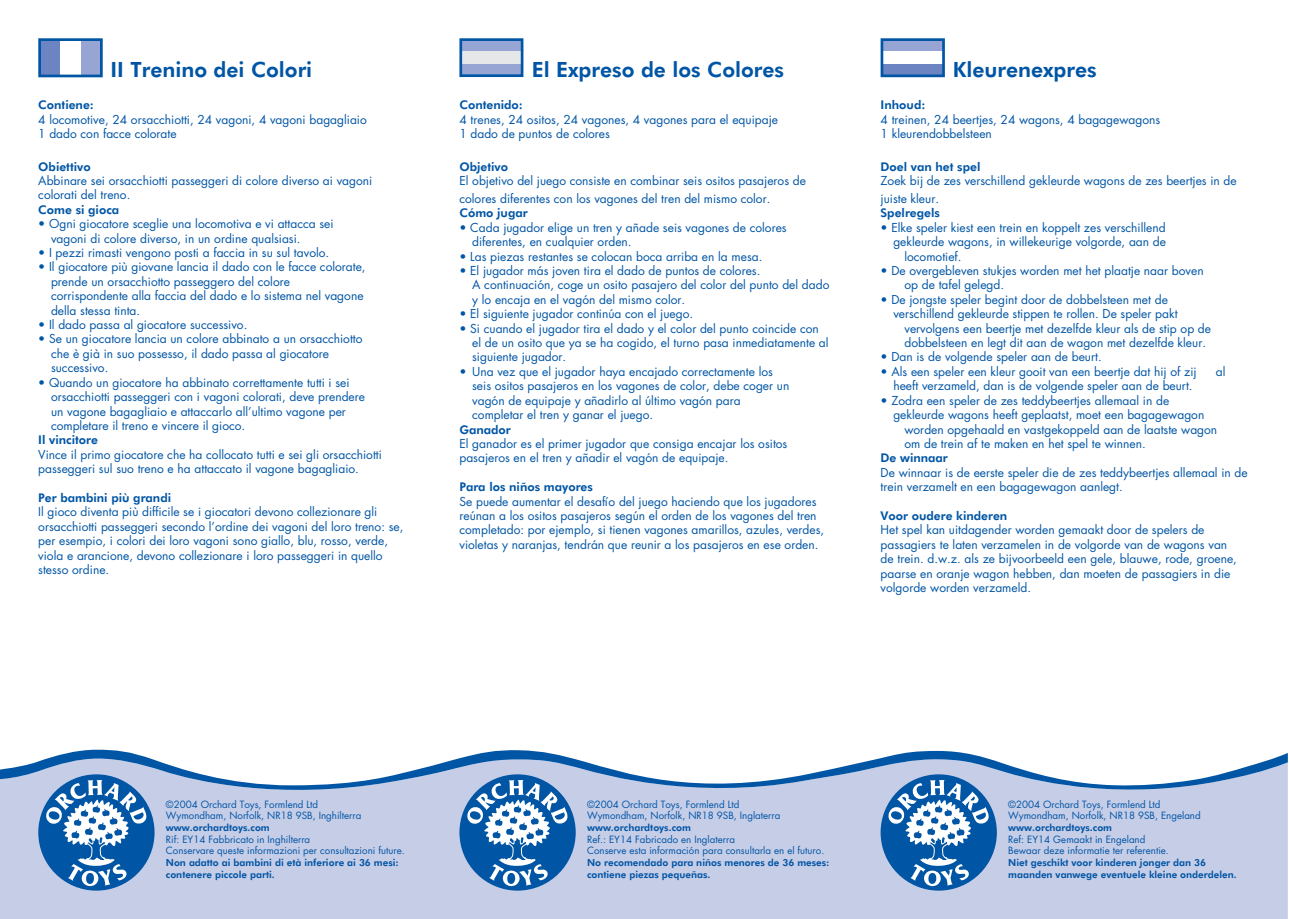
<style>
.page{position:relative;width:1289px;height:919px;background:#fff}
.page>*{position:absolute;margin:0;border:0;box-sizing:border-box;transform-origin:0 0}
.t1{font:21px "Futura Heavy OT";color:#0155a5}
.t2{font:12px/14.4px "Futura Book OT";color:#0155a5}
.t3{font:12px "Futura Heavy OT";color:#0155a5}
.t4{font:9.75px/11.7px "Futura Book OT";color:#0155a5}
.t5{font:9.75px/11.7px "Futura Heavy OT";color:#0155a5}
</style>
<div class="page">
<div style="left:0;top:800px;width:1287px;height:118px;background:#c6cde7"></div>
<svg style="left:0;top:749px;width:1287px;height:51px"></svg>
<div style="left:40px;top:39px;width:22px;height:37px;background:#6c84c1"></div>
<div style="left:79px;top:39px;width:23px;height:37px;background:#96a5d3"></div>
<div style="left:60px;top:39px;width:21px;height:37px;background:#fff"></div>
<div style="left:38px;top:38px;width:65px;height:39px;border:3px solid #0155a5"></div>
<div style="left:461px;top:39px;width:61px;height:13px;background:#96a5d3"></div>
<div style="left:461px;top:63px;width:61px;height:13px;background:#96a5d3"></div>
<div style="left:461px;top:52px;width:61px;height:12px;background:#e6e7e9"></div>
<div style="left:459px;top:38px;width:64px;height:39px;border:3px solid #0155a5"></div>
<div style="left:882px;top:39px;width:61px;height:13px;background:#96a5d3"></div>
<div style="left:882px;top:63px;width:61px;height:13px;background:#6c84c1"></div>
<div style="left:881px;top:52px;width:62px;height:12px;background:#fff"></div>
<div style="left:880px;top:38px;width:64px;height:39px;border:3px solid #0155a5"></div>
<div style="left:38px;top:774px;width:116px;height:116px;background:#0155a5;border-radius:50%"></div>
<svg style="left:46px;top:780px;width:101px;height:106px"></svg>
<div style="left:459px;top:774px;width:116px;height:116px;background:#0155a5;border-radius:50%"></div>
<svg style="left:467px;top:780px;width:101px;height:106px"></svg>
<div style="left:880px;top:774px;width:116px;height:116px;background:#0155a5;border-radius:50%"></div>
<svg style="left:888px;top:780px;width:101px;height:106px"></svg>
<h1 class="t1" style="left:111px;top:56px;width:203px">II Trenino dei Colori</h1>
<h1 class="t1" style="left:531px;top:56px;width:254px">El Expreso de los Colores</h1>
<h1 class="t1" style="left:952px;top:56px;width:145px">Kleurenexpres</h1>
<p class="t3" style="left:38px;top:98px;width:57px">Contiene:</p>
<p class="t2" style="left:38px;top:112px;width:330px">4 locomotive, 24 orsacchiotti, 24 vagoni, 4 vagoni bagagliaio<br>1 dado con facce colorate</p>
<p class="t3" style="left:38px;top:159px;width:54px">Obiettivo</p>
<p class="t2" style="left:38px;top:173px;width:335px">Abbinare sei orsacchiotti passeggeri di colore diverso ai vagoni colorati del treno.</p>
<p class="t3" style="left:38px;top:202px;width:82px">Come si gioca</p>
<p class="t2" style="left:51px;top:216px;width:284px;text-indent:-13px">• Ogni giocatore sceglie una locomotiva e vi attacca sei vagoni di colore diverso, in un ordine qualsiasi.</p>
<p class="t2" style="left:38px;top:245px;width:292px">• I pezzi rimasti vengono posti a faccia in su sul tavolo.</p>
<p class="t2" style="left:51px;top:259px;width:316px;text-indent:-13px">• Il giocatore più giovane lancia il dado con le facce colorate, prende un orsacchiotto passeggero del colore corrispondente alla faccia del dado e lo sistema nel vagone della stessa tinta.</p>
<p class="t2" style="left:38px;top:317px;width:211px">• Il dado passa al giocatore successivo.</p>
<p class="t2" style="left:51px;top:331px;width:313px;text-indent:-13px">• Se un giocatore lancia un colore abbinato a un orsacchiotto che è già in suo possesso, il dado passa al giocatore successivo.</p>
<p class="t2" style="left:51px;top:375px;width:315px;text-indent:-13px">• Quando un giocatore ha abbinato correttamente tutti i sei orsacchiotti passeggeri con i vagoni colorati, deve prendere un vagone bagagliaio e attaccarlo all’ultimo vagone per completare il treno e vincere il gioco.</p>
<p class="t3" style="left:38px;top:432px;width:61px">Il vincitore</p>
<p class="t2" style="left:38px;top:447px;width:345px">Vince il primo giocatore che ha collocato tutti e sei gli orsacchiotti passeggeri sul suo treno e ha attaccato il vagone bagagliaio.</p>
<p class="t3" style="left:38px;top:490px;width:134px">Per bambini più grandi</p>
<p class="t2" style="left:38px;top:504px;width:367px">Il gioco diventa più difficile se i giocatori devono collezionare gli orsacchiotti passeggeri secondo l’ordine dei vagoni del loro treno: se, per esempio, i colori dei loro vagoni sono giallo, blu, rosso, verde, viola e arancione, devono collezionare i loro passeggeri in quello stesso ordine.</p>
<p class="t3" style="left:459px;top:98px;width:65px">Contenido:</p>
<p class="t2" style="left:459px;top:112px;width:320px">4 trenes, 24 ositos, 24 vagones, 4 vagones para el equipaje<br>1 dado de puntos de colores</p>
<p class="t3" style="left:459px;top:159px;width:50px">Objetivo</p>
<p class="t2" style="left:459px;top:171px;width:348px;line-height:18px">El objetivo del juego consiste en combinar seis ositos pasajeros de colores diferentes con los vagones del tren del mismo color.</p>
<p class="t3" style="left:459px;top:206px;width:70px">Cómo jugar</p>
<p class="t2" style="left:472px;top:220px;width:316px;text-indent:-13px">• Cada jugador elige un tren y añade seis vagones de colores diferentes, en cualquier orden.</p>
<p class="t2" style="left:459px;top:249px;width:304px">• Las piezas restantes se colocan boca arriba en la mesa.</p>
<p class="t2" style="left:472px;top:263px;width:359px;text-indent:-13px">• El jugador más joven tira el dado de puntos de colores.<br>A continuación, coge un osito pasajero del color del punto del dado y lo encaja en el vagón del mismo color.</p>
<p class="t2" style="left:459px;top:306px;width:235px">• El siguiente jugador continúa con el juego.</p>
<p class="t2" style="left:472px;top:321px;width:358px;text-indent:-13px">• Si cuando el jugador tira el dado y el color del punto coincide con el de un osito que ya se ha cogido, el turno pasa inmediatamente al siguiente jugador.</p>
<p class="t2" style="left:472px;top:364px;width:319px;text-indent:-13px">• Una vez que el jugador haya encajado correctamente los seis ositos pasajeros en los vagones de color, debe coger un vagón de equipaje y añadirlo al último vagón para completar el tren y ganar el juego.</p>
<p class="t3" style="left:459px;top:422px;width:53px">Ganador</p>
<p class="t2" style="left:459px;top:436px;width:329px">El ganador es el primer jugador que consiga encajar los ositos pasajeros en el tren y añadir el vagón de equipaje.</p>
<p class="t3" style="left:459px;top:479px;width:135px">Para los niños mayores</p>
<p class="t2" style="left:459px;top:493px;width:366px">Se puede aumentar el desafío del juego haciendo que los jugadores reúnan a los ositos pasajeros según el orden de los vagones del tren completado: por ejemplo, si tienen vagones amarillos, azules, verdes, violetas y naranjas, tendrán que reunir a los pasajeros en ese orden.</p>
<p class="t3" style="left:880px;top:98px;width:46px">Inhoud:</p>
<p class="t2" style="left:880px;top:112px;width:281px">4 treinen, 24 beertjes, 24 wagons, 4 bagagewagons<br>1 kleurendobbelsteen</p>
<p class="t3" style="left:880px;top:159px;width:101px">Doel van het spel</p>
<p class="t2" style="left:880px;top:171px;width:358px;line-height:18px">Zoek bij de zes verschillend gekleurde wagons de zes beertjes in de juiste kleur.</p>
<p class="t3" style="left:880px;top:206px;width:61px">Spelregels</p>
<p class="t2" style="left:880px;top:220px;width:286px">• Elke speler kiest een trein en koppelt zes verschillend</p>
<p class="t2" style="left:893px;top:234px;width:274px">gekleurde wagons, in willekeurige volgorde, aan de</p>
<p class="t2" style="left:904px;top:249px;width:59px">locomotief.</p>
<p class="t2" style="left:904px;top:263px;width:301px;text-indent:-24px">• De overgebleven stukjes worden met het plaatje naar boven op de tafel gelegd.</p>
<p class="t2" style="left:880px;top:292px;width:289px">• De jongste speler begint door de dobbelsteen met de</p>
<p class="t2" style="left:893px;top:306px;width:286px">verschillend gekleurde stippen te rollen. De speler pakt</p>
<p class="t2" style="left:904px;top:321px;width:308px">vervolgens een beertje met dezelfde kleur als de stip op de</p>
<p class="t2" style="left:904px;top:335px;width:303px">dobbelsteen en legt dit aan de wagon met dezelfde kleur.</p>
<p class="t2" style="left:880px;top:349px;width:222px">• Dan is de volgende speler aan de beurt.</p>
<p class="t2" style="left:880px;top:364px;width:317px">• Als een speler een kleur gooit van een beertje dat hij of zij</p>
<p class="t2" style="left:1215px;top:364px;width:11px">al</p>
<p class="t2" style="left:893px;top:378px;width:301px">heeft verzameld, dan is de volgende speler aan de beurt.</p>
<p class="t2" style="left:880px;top:393px;width:290px">• Zodra een speler de zes teddybeertjes allemaal in de</p>
<p class="t2" style="left:893px;top:407px;width:312px">gekleurde wagons heeft geplaatst, moet een bagagewagon</p>
<p class="t2" style="left:904px;top:421px;width:314px">worden opgehaald en vastgekoppeld aan de laatste wagon</p>
<p class="t2" style="left:904px;top:436px;width:243px">om de trein af te maken en het spel te winnen.</p>
<p class="t3" style="left:880px;top:450px;width:69px">De winnaar</p>
<p class="t2" style="left:880px;top:465px;width:368px">De winnaar is de eerste speler die de zes teddybeertjes allemaal in de trein verzamelt en een bagagewagon aanlegt.</p>
<p class="t3" style="left:880px;top:508px;width:128px">Voor oudere kinderen</p>
<p class="t2" style="left:880px;top:522px;width:358px">Het spel kan uitdagender worden gemaakt door de spelers de passagiers te laten verzamelen in de volgorde van de wagons van de trein. d.w.z. als ze bijvoorbeeld een gele, blauwe, rode, groene, paarse en oranje wagon hebben, dan moeten de passagiers in die volgorde worden verzameld.</p>
<p class="t4" style="left:166px;top:797px;width:197px">©2004 Orchard Toys, Formlend Ltd<br>Wymondham, Norfolk, NR18 9SB, Inghilterra</p>
<p class="t5" style="left:166px;top:821px;width:105px">www.orchardtoys.com</p>
<p class="t4" style="left:166px;top:833px;width:240px">Rif: EY14 Fabbricato in Inghilterra<br>Conservare queste informazioni per consultazioni future.</p>
<p class="t5" style="left:166px;top:856px;width:234px">Non adatto ai bambini di età inferiore ai 36 mesi: contenere piccole parti.</p>
<p class="t4" style="left:587px;top:797px;width:195px">©2004 Orchard Toys, Formlend Ltd<br>Wymondham, Norfolk, NR18 9SB, Inglaterra</p>
<p class="t5" style="left:587px;top:821px;width:105px">www.orchardtoys.com</p>
<p class="t4" style="left:587px;top:833px;width:239px">Ref.: EY14 Fabricado en Inglaterra<br>Conserve esta información para consultarla en el futuro.</p>
<p class="t5" style="left:587px;top:856px;width:244px">No recomendado para niños menores de 36 meses: contiene piezas pequeñas.</p>
<p class="t4" style="left:1008px;top:797px;width:194px">©2004 Orchard Toys, Formlend Ltd<br>Wymondham, Norfolk, NR18 9SB, Engeland</p>
<p class="t5" style="left:1008px;top:821px;width:105px">www.orchardtoys.com</p>
<p class="t4" style="left:1008px;top:833px;width:162px">Ref: EY14 Gemaakt in Engeland<br>Bewaar deze informatie ter referentie.</p>
<p class="t5" style="left:1008px;top:856px;width:230px">Niet geschikt voor kinderen jonger dan 36 maanden vanwege eventuele kleine onderdelen.</p>
</div>
